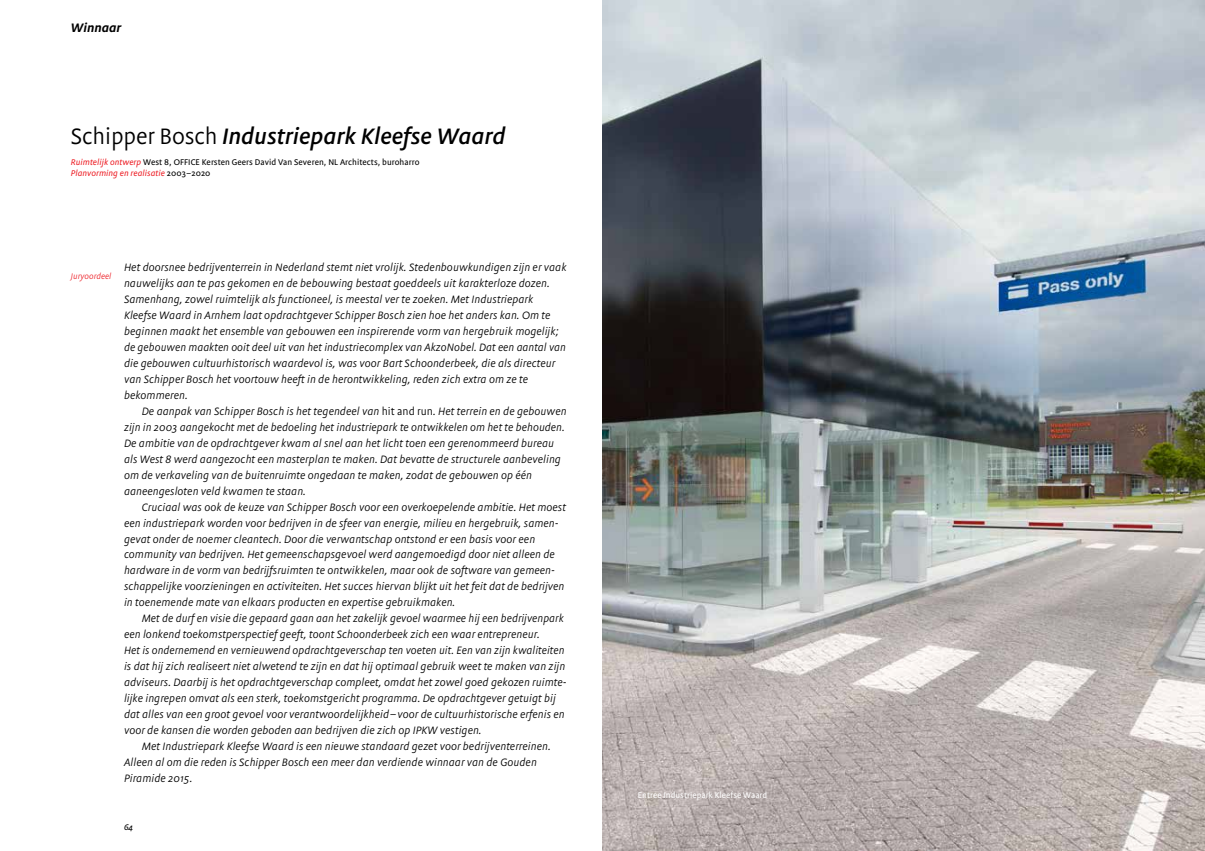
<style>
.page{position:relative;width:1205px;height:851px;background:#fff}
.page>*{position:absolute;margin:0;border:0;box-sizing:border-box;transform-origin:0 0}
.t1{font:italic 500 25px "Flex";letter-spacing:-.005em;color:#000}
.t2{font:italic 700 13.75px "Flex";color:#000}
.t3{font:italic 12px/16px "Flex";letter-spacing:.005em;color:#000}
.t4{font:9.25px/10.6px "Flex Text";letter-spacing:.005em;color:#000}
.t5{font:9.25px "Flex Text";letter-spacing:.005em;color:#fff}
.t6{font:italic 9.12px "Flex";letter-spacing:.005em;color:#ed1d24}
.t7{font:italic 9.12px "Flex Text";color:#000}
.s1{font-weight:400;font-style:normal}
.s2{font-style:italic;color:#ed1d24}
.s3{font-style:normal}
</style>
<div class="page">
<img style="left:602px;top:0;width:603px;height:850px">
<p class="t2" style="left:71px;top:20px;width:52px">Winnaar</p>
<h1 class="t1" style="left:71px;top:122px;width:436px"><span class="s1">Schipper Bosch</span> Industriepark Kleefse Waard</h1>
<p class="t4" style="left:71px;top:157px;width:350px"><span class="s2">Ruimtelijk ontwerp</span> West 8, OFFICE Kersten Geers David Van Severen, NL Architects, buroharro<br><span class="s2">Planvorming en realisatie</span> 2003–2020</p>
<p class="t6" style="left:71px;top:271px;width:42px">Juryoordeel</p>
<p class="t3" style="left:124px;top:259px;width:444px">Het doorsnee bedrijventerrein in Nederland stemt niet vrolijk. Stedenbouwkundigen zijn er vaak nauwelijks aan te pas gekomen en de bebouwing bestaat goeddeels uit karakterloze dozen.<br>Samenhang, zowel ruimtelijk als functioneel, is meestal ver te zoeken. Met Industriepark Kleefse Waard in Arnhem laat opdrachtgever Schipper Bosch zien hoe het anders kan. Om te beginnen maakt het ensemble van gebouwen een inspirerende vorm van hergebruik mogelijk; de gebouwen maakten ooit deel uit van het industriecomplex van AkzoNobel. Dat een aantal van die gebouwen cultuurhistorisch waardevol is, was voor Bart Schoonderbeek, die als directeur van Schipper Bosch het voortouw heeft in de herontwikkeling, reden zich extra om ze te bekommeren.</p>
<p class="t3" style="left:124px;top:403px;width:444px;text-indent:18px">De aanpak van Schipper Bosch is het tegendeel van <span class="s3">hit and run</span>. Het terrein en de gebouwen zijn in 2003 aangekocht met de bedoeling het industriepark te ontwikkelen om het te behouden.<br>De ambitie van de opdrachtgever kwam al snel aan het licht toen een gerenommeerd bureau als West 8 werd aangezocht een masterplan te maken. Dat bevatte de structurele aanbeveling om de verkaveling van de buitenruimte ongedaan te maken, zodat de gebouwen op één aaneengesloten veld kwamen te staan.</p>
<p class="t3" style="left:124px;top:499px;width:443px;text-indent:18px">Cruciaal was ook de keuze van Schipper Bosch voor een overkoepelende ambitie. Het moest een industriepark worden voor bedrijven in de sfeer van energie, milieu en hergebruik, samen&shy;gevat onder de noemer cleantech. Door die verwantschap ontstond er een basis voor een community van bedrijven. Het gemeenschapsgevoel werd aangemoedigd door niet alleen de hardware in de vorm van bedrijfsruimten te ontwikkelen, maar ook de software van gemeen&shy;schappelijke voorzieningen en activiteiten. Het succes hiervan blijkt uit het feit dat de bedrijven in toenemende mate van elkaars producten en expertise gebruikmaken.</p>
<p class="t3" style="left:124px;top:610px;width:444px;text-indent:18px">Met de durf en visie die gepaard gaan aan het zakelijk gevoel waarmee hij een bedrijvenpark een lonkend toekomstperspectief geeft, toont Schoonderbeek zich een waar entrepreneur.<br>Het is ondernemend en vernieuwend opdrachtgeverschap ten voeten uit. Een van zijn kwaliteiten is dat hij zich realiseert niet alwetend te zijn en dat hij optimaal gebruik weet te maken van zijn adviseurs. Daarbij is het opdrachtgeverschap compleet, omdat het zowel goed gekozen ruimte&shy;lijke ingrepen omvat als een sterk, toekomstgericht programma. De opdrachtgever getuigt bij dat alles van een groot gevoel voor verantwoordelijkheid – voor de cultuurhistorische erfenis en voor de kansen die worden geboden aan bedrijven die zich op IPKW vestigen.</p>
<p class="t3" style="left:124px;top:738px;width:428px;text-indent:18px">Met Industriepark Kleefse Waard is een nieuwe standaard gezet voor bedrijventerreinen.<br>Alleen al om die reden is Schipper Bosch een meer dan verdiende winnaar van de Gouden<br>Piramide 2015.</p>
<p class="t7" style="left:124px;top:821px;width:11px">64</p>
<p class="t5" style="left:638px;top:789px;width:131px">Entree Industriepark Kleefse Waard</p>
</div>
